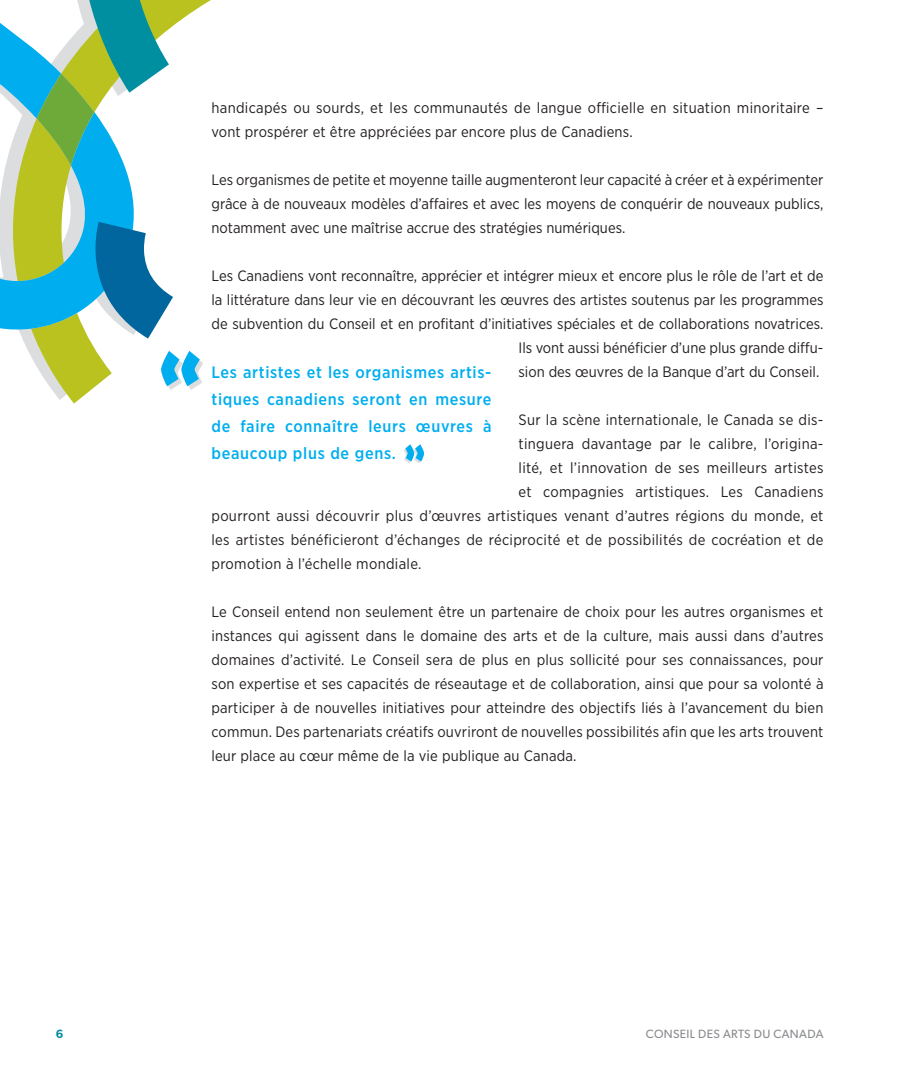
<style>
.page{position:relative;width:918px;height:1080px;background:#fff}
.page>*{position:absolute;margin:0;border:0;box-sizing:border-box;transform-origin:0 0}
.t1{font:500 16.5px/27px "Gotham Narrow";letter-spacing:.04em;color:#00aeef;text-align:justify}
.t2{font:15px/24px "Gotham Narrow";letter-spacing:.01em;color:#231f20;text-align:justify}
.t3{font:12px "Gibson";letter-spacing:.03em;color:#888a8d}
.t4{font:600 12px "Gibson";color:#008fa0}
</style>
<div class="page">
<svg style="left:404px;top:444px;width:20px;height:19px"></svg>
<svg style="left:0;top:0;width:211px;height:404px"></svg>
<p class="t2" style="left:212px;top:96px;width:613px">handicapés ou sourds, et les communautés de langue officielle en situation minoritaire – vont prospérer et être appréciées par encore plus de Canadiens.</p>
<p class="t2" style="left:212px;top:168px;width:614px">Les organismes de petite et moyenne taille augmenteront leur capacité à créer et à expérimenter grâce à de nouveaux modèles d’affaires et avec les moyens de conquérir de nouveaux publics, notamment avec une maîtrise accrue des stratégies numériques.</p>
<p class="t2" style="left:212px;top:264px;width:614px;text-align:right">Les Canadiens vont reconnaître, apprécier et intégrer mieux et encore plus le rôle de l’art et de la littérature dans leur vie en découvrant les œuvres des artistes soutenus par les programmes de subvention du Conseil et en profitant d’initiatives spéciales et de collaborations novatrices.<br>Ils vont aussi bénéficier d’une plus grande diffu-<br>sion des œuvres de la Banque d’art du Conseil.</p>
<p class="t2" style="left:519px;top:408px;width:306px">Sur la scène internationale, le Canada se dis-</p>
<p class="t2" style="left:519px;top:432px;width:306px">tinguera davantage par le calibre, l’origina-</p>
<p class="t2" style="left:519px;top:456px;width:306px">lité, et l’innovation de ses meilleurs artistes</p>
<p class="t2" style="left:519px;top:480px;width:306px">et compagnies artistiques. Les Canadiens</p>
<p class="t2" style="left:212px;top:504px;width:614px">pourront aussi découvrir plus d’œuvres artistiques venant d’autres régions du monde, et</p>
<p class="t2" style="left:212px;top:528px;width:614px">les artistes bénéficieront d’échanges de réciprocité et de possibilités de cocréation et de</p>
<p class="t2" style="left:212px;top:552px;width:212px">promotion à l’échelle mondiale.</p>
<p class="t2" style="left:212px;top:600px;width:614px">Le Conseil entend non seulement être un partenaire de choix pour les autres organismes et instances qui agissent dans le domaine des arts et de la culture, mais aussi dans d’autres domaines d’activité. Le Conseil sera de plus en plus sollicité pour ses connaissances, pour son expertise et ses capacités de réseautage et de collaboration, ainsi que pour sa volonté à participer à de nouvelles initiatives pour atteindre des objectifs liés à l’avancement du bien commun. Des partenariats créatifs ouvriront de nouvelles possibilités afin que les arts trouvent leur place au cœur même de la vie publique au Canada.</p>
<p class="t1" style="left:212px;top:359px;width:282px">Les artistes et les organismes artis&shy;tiques canadiens seront en mesure de faire connaître leurs œuvres à beaucoup plus de gens.</p>
<p class="t4" style="left:56px;top:1026px;width:9px">6</p>
<p class="t3" style="left:646px;top:1026px;width:179px">CONSEIL DES ARTS DU CANADA</p>
</div>
